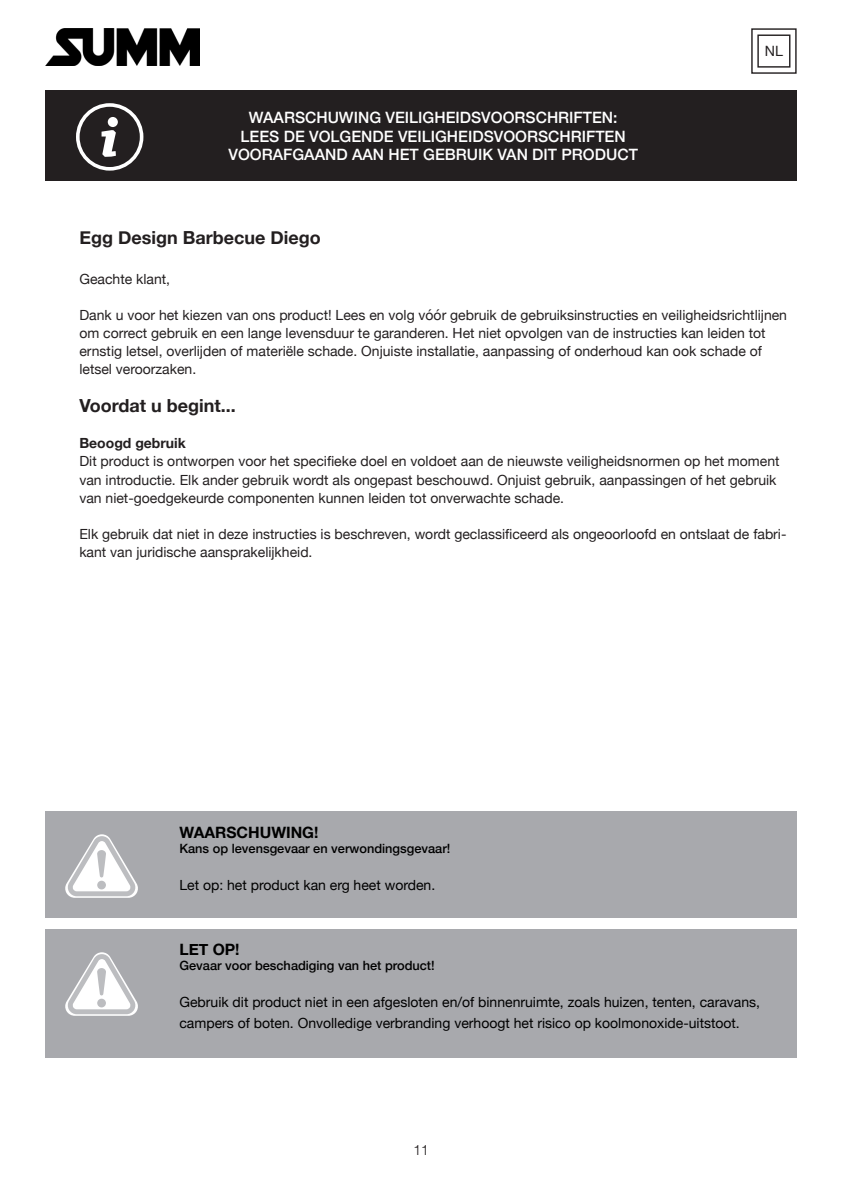
<style>
.page{position:relative;width:842px;height:1191px;background:#fff}
.page>*{position:absolute;margin:0;border:0;box-sizing:border-box;transform-origin:0 0}
.t1{font:700 18px "Helvetica Neue";color:#231f20}
.t2{font:500 15.6px/18.8px "Helvetica Neue";color:#fff;text-align:center}
.t3{font:700 15.6px "Helvetica Neue";color:#000}
.t4{font:300 14.2px "Helvetica";color:#231f20}
.t5{font:14.2px "Helvetica Neue";color:#231f20}
.t6{font:14px/18px "Helvetica Neue";color:#231f20}
.t7{font:14px/21.4px "Helvetica Neue";color:#000}
.t8{font:700 14px "Helvetica Neue";color:#231f20}
.t9{font:500 12.8px "Helvetica Neue";color:#000}
</style>
<div class="page">
<div style="left:45px;top:91px;width:752px;height:90px;background:#231f20"></div>
<svg style="left:76px;top:103px;width:67px;height:68px"></svg>
<div style="left:751px;top:28px;width:46px;height:46px;border:1px solid #231f20"></div>
<div style="left:757px;top:35px;width:33px;height:33px;border:1px solid #231f20"></div>
<img style="left:45px;top:29px;width:155px;height:37px">
<div style="left:45px;top:811px;width:752px;height:106px;background:#a8a9ad"></div>
<div style="left:45px;top:929px;width:752px;height:128px;background:#a8a9ad"></div>
<svg style="left:65px;top:834px;width:73px;height:63px"></svg>
<svg style="left:65px;top:952px;width:73px;height:63px"></svg>
<p class="t2" style="left:228px;top:107px;width:411px">WAARSCHUWING VEILIGHEIDSVOORSCHRIFTEN:<br>LEES DE VOLGENDE VEILIGHEIDSVOORSCHRIFTEN<br>VOORAFGAAND AAN HET GEBRUIK VAN DIT PRODUCT</p>
<p class="t5" style="left:765px;top:41px;width:20px">NL</p>
<p class="t1" style="left:79px;top:224px;width:243px">Egg Design Barbecue Diego</p>
<p class="t6" style="left:79px;top:271px;width:92px">Geachte klant,</p>
<p class="t6" style="left:79px;top:307px;width:709px">Dank u voor het kiezen van ons product! Lees en volg vóór gebruik de gebruiksinstructies en veiligheidsrichtlijnen om correct gebruik en een lange levensduur te garanderen. Het niet opvolgen van de instructies kan leiden tot ernstig letsel, overlijden of materiële schade. Onjuiste installatie, aanpassing of onderhoud kan ook schade of letsel veroorzaken.</p>
<p class="t1" style="left:79px;top:392px;width:158px">Voordat u begint...</p>
<p class="t8" style="left:79px;top:432px;width:108px">Beoogd gebruik</p>
<p class="t6" style="left:79px;top:453px;width:702px">Dit product is ontworpen voor het specifieke doel en voldoet aan de nieuwste veiligheidsnormen op het moment van introductie. Elk ander gebruik wordt als ongepast beschouwd. Onjuist gebruik, aanpassingen of het gebruik van niet-goedgekeurde componenten kunnen leiden tot onverwachte schade.</p>
<p class="t6" style="left:79px;top:525px;width:709px">Elk gebruik dat niet in deze instructies is beschreven, wordt geclassificeerd als ongeoorloofd en ontslaat de fabri&shy;kant van juridische aansprakelijkheid.</p>
<p class="t3" style="left:179px;top:820px;width:141px">WAARSCHUWING!</p>
<p class="t9" style="left:179px;top:838px;width:272px">Kans op levensgevaar en verwondingsgevaar!</p>
<p class="t7" style="left:179px;top:875px;width:257px">Let op: het product kan erg heet worden.</p>
<p class="t3" style="left:179px;top:937px;width:62px">LET OP!</p>
<p class="t9" style="left:179px;top:955px;width:257px">Gevaar voor beschadiging van het product!</p>
<p class="t7" style="left:179px;top:992px;width:582px">Gebruik dit product niet in een afgesloten en/of binnenruimte, zoals huizen, tenten, caravans, campers of boten. Onvolledige verbranding verhoogt het risico op koolmonoxide-uitstoot.</p>
<p class="t4" style="left:413px;top:1137px;width:17px">11</p>
</div>
